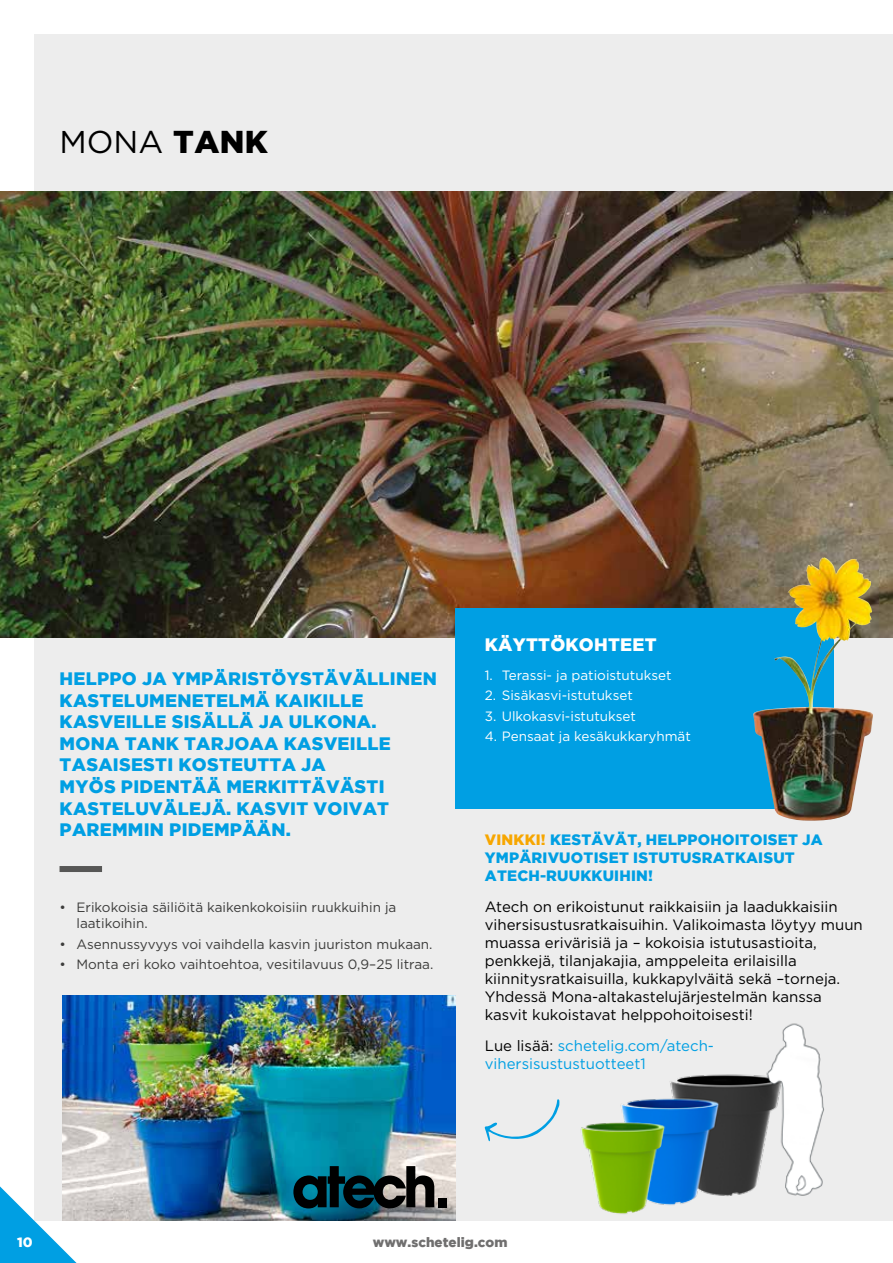
<style>
.page{position:relative;width:893px;height:1263px;background:#fff}
.page>*{position:absolute;margin:0;border:0;box-sizing:border-box;transform-origin:0 0}
.t1{font:31.5px "Gotham";color:#000}
.t2{font:900 18px/21.6px "Gotham";letter-spacing:.015em;color:#009fe3}
.t3{font:900 18px "Gotham";letter-spacing:.015em;color:#fff}
.t4{font:15px/18px "Gotham";color:#000}
.t5{font:900 15px/18px "Gotham";letter-spacing:.015em;color:#009fe3}
.t6{font:15px/18px "Gotham";color:#009fe3}
.t7{font:13.5px/16.2px "Gotham";color:#3c3c3b}
.t8{font:13.5px "Gotham";color:#fff}
.t9{font:900 13.5px "Gotham";color:#706f6f}
.t10{font:900 13.5px "Gotham";color:#fff}
.s1{font-weight:900}
.s2{color:#f7a600}
.s3{color:#000}
</style>
<div class="page">
<div style="left:34px;top:34px;width:859px;height:1186px;background:#ededed"></div>
<svg style="left:0;top:1186px;width:89px;height:77px"></svg>
<div style="left:60px;top:866px;width:42px;height:6px;background:#575756"></div>
<img style="left:0;top:191px;width:893px;height:447px">
<div style="left:455px;top:608px;width:378px;height:201px;background:#009fe3"></div>
<img style="left:753px;top:557px;width:71px;height:264px">
<img style="left:62px;top:995px;width:393px;height:225px">
<img style="left:529px;top:1023px;width:334px;height:198px">
<svg style="left:485px;top:1099px;width:75px;height:42px"></svg>
<svg style="left:293px;top:1166px;width:141px;height:42px;background:#254850"></svg>
<div style="left:437px;top:1198px;width:9px;height:9px;background:#000"></div>
<h1 class="t1" style="left:60px;top:121px;width:210px">MONA <span class="s1">TANK</span></h1>
<p class="t2" style="left:60px;top:667px;width:379px">HELPPO JA YMPÄRISTÖYSTÄVÄLLINEN<br>KASTELUMENETELMÄ KAIKILLE<br>KASVEILLE SISÄLLÄ JA ULKONA.<br>MONA TANK TARJOAA KASVEILLE<br>TASAISESTI KOSTEUTTA JA<br>MYÖS PIDENTÄÄ MERKITTÄVÄSTI<br>KASTELUVÄLEJÄ. KASVIT VOIVAT<br>PAREMMIN PIDEMPÄÄN.</p>
<p class="t7" style="left:77px;top:899px;width:321px;text-indent:-17px">• Erikokoisia säiliöitä kaikenkokoisiin ruukkuihin ja laatikoihin.</p>
<p class="t7" style="left:60px;top:935px;width:375px">• Asennussyvyys voi vaihdella kasvin juuriston mukaan.</p>
<p class="t7" style="left:60px;top:956px;width:375px">• Monta eri koko vaihtoehtoa, vesitilavuus 0,9–25 litraa.</p>
<p class="t3" style="left:485px;top:634px;width:173px">KÄYTTÖKOHTEET</p>
<p class="t8" style="left:485px;top:666px;width:188px">1. Terassi- ja patioistutukset</p>
<p class="t8" style="left:485px;top:687px;width:150px">2. Sisäkasvi-istutukset</p>
<p class="t8" style="left:485px;top:707px;width:153px">3. Ulkokasvi-istutukset</p>
<p class="t8" style="left:485px;top:728px;width:208px">4. Pensaat ja kesäkukkaryhmät</p>
<p class="t5" style="left:485px;top:831px;width:339px"><span class="s2">VINKKI!</span> KESTÄVÄT, HELPPOHOITOISET JA<br>YMPÄRIVUOTISET ISTUTUSRATKAISUT<br>ATECH-RUUKKUIHIN!</p>
<p class="t4" style="left:485px;top:897px;width:380px">Atech on erikoistunut raikkaisiin ja laadukkaisiin vihersisustusratkaisuihin. Valikoimasta löytyy muun muassa erivärisiä ja – kokoisia istutusastioita, penkkejä, tilanjakajia, amppeleita erilaisilla kiinnitysratkaisuilla, kukkapylväitä sekä –torneja.<br>Yhdessä Mona-altakastelujärjestelmän kanssa kasvit kukoistavat helppohoitoisesti!</p>
<p class="t6" style="left:485px;top:1036px;width:231px"><span class="s3">Lue lisää:</span> schetelig.com/atech&shy;vihersisustustuotteet1</p>
<p class="t10" style="left:17px;top:1235px;width:17px">10</p>
<p class="t9" style="left:373px;top:1235px;width:136px">www.schetelig.com</p>
</div>
